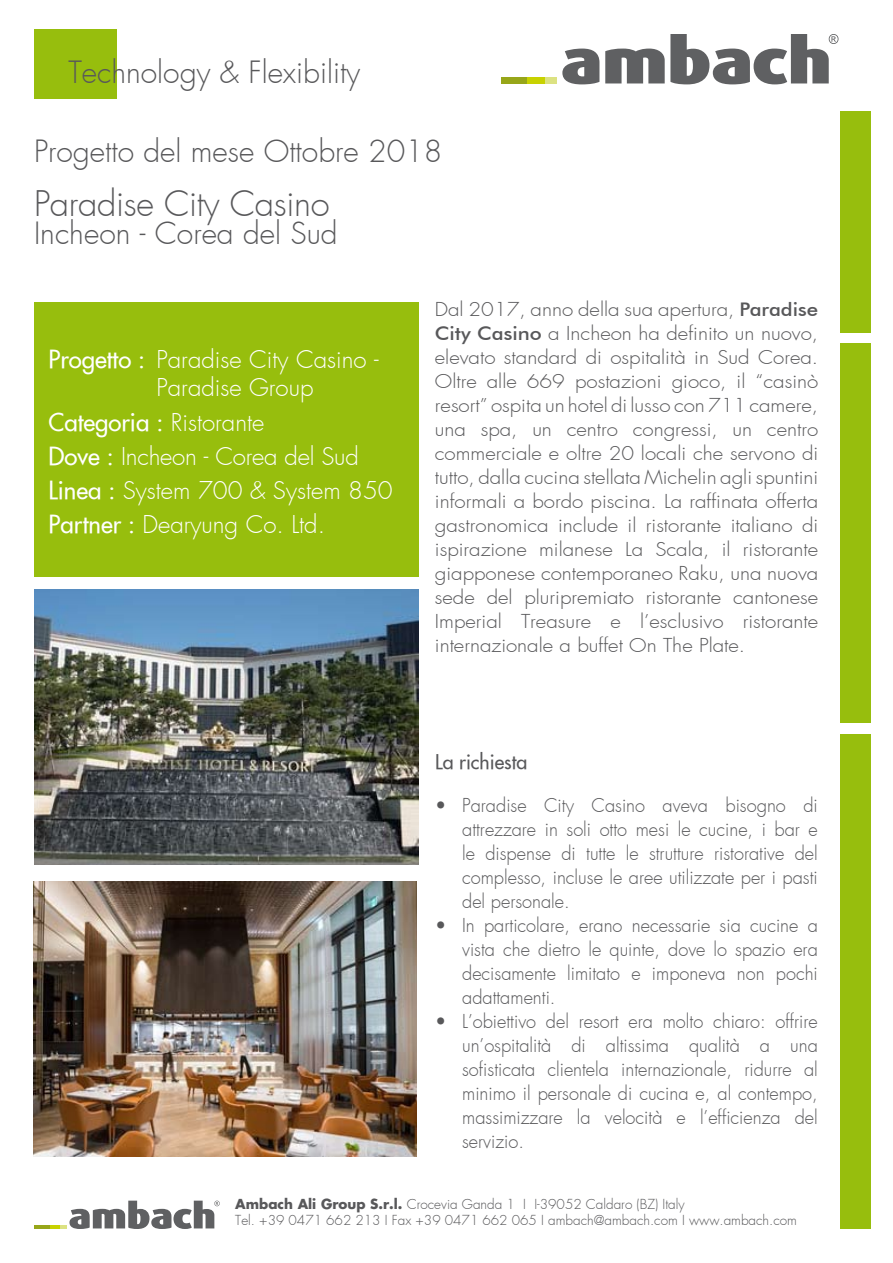
<style>
.page{position:relative;width:893px;height:1263px;background:#fff}
.page>*{position:absolute;margin:0;border:0;box-sizing:border-box;transform-origin:0 0}
.t1{font:300 34.5px "Futura";letter-spacing:-.01em;color:#58585a}
.t2{font:300 30px "Futura";color:#58585a}
.t3{font:300 24px/34.2px "Futura";color:#fff}
.t4{font:24px "Futura Extended";color:#fff}
.t5{font:19.5px "Futura Extended";color:#58585a}
.t6{font:300 18.75px/24px "Futura";color:#58585a;text-align:justify;scale:1.09 1}
.t7{font:300 18.75px/24px "Futura";color:#58585a;text-align:justify}
.t8{font:300 13.5px/16.2px "Futura";color:#58585a}
.s1{font-family:"Futura Extended";font-weight:400}
.s2{font-family:"Futura";font-weight:300}
.s3{font-family:"Futura BT";font-weight:500}
.s4{font-family:"Futura Koyu";font-weight:400}
</style>
<div class="page">
<div style="left:34px;top:302px;width:384px;height:275px;background:#97be0d"></div>
<div style="left:840px;top:734px;width:31px;height:495px;background:#97be0d"></div>
<div style="left:840px;top:343px;width:31px;height:380px;background:#97be0d"></div>
<div style="left:840px;top:111px;width:31px;height:222px;background:#97be0d"></div>
<hr style="left:34px;top:1225px;width:16px;height:3px;background:#97a619">
<svg style="left:50px;top:1200px;width:170px;height:29px"></svg>
<svg style="left:562px;top:49px;width:37px;height:35px"></svg>
<div style="left:501px;top:77px;width:26px;height:6px;background:#97a619"></div>
<div style="left:527px;top:77px;width:18px;height:6px;background:#c8d200"></div>
<div style="left:545px;top:77px;width:12px;height:6px;background:#dce282"></div>
<svg style="left:605px;top:34px;width:233px;height:50px"></svg>
<div style="left:34px;top:30px;width:82px;height:69px;background:#97be0d"></div>
<img style="left:34px;top:881px;width:382px;height:275px">
<img style="left:34px;top:590px;width:384px;height:275px">
<h2 class="t2" style="left:68px;top:52px;width:293px">Technology &amp; Flexibility</h2>
<h2 class="t2" style="left:34px;top:132px;width:410px">Progetto del mese Ottobre 2018</h2>
<h1 class="t1" style="left:34px;top:181px;width:297px">Paradise City Casino</h1>
<h2 class="t2" style="left:34px;top:214px;width:305px">Incheon - Corea del Sud</h2>
<p class="t3" style="left:157px;top:345px;width:224px;line-height:28.8px;text-indent:-108px"><span class="s1">Progetto :</span> Paradise City Casino -<br>Paradise Group</p>
<p class="t4" style="left:49px;top:406px;width:217px">Categoria : <span class="s2">Ristorante</span></p>
<p class="t3" style="left:49px;top:439px;width:346px"><span class="s1">Dove :</span> Incheon - Corea del Sud<br><span class="s1">Linea :</span> System 700 &amp; System 850<br><span class="s1">Partner :</span> Dearyung Co. Ltd.</p>
<p class="t6" style="left:435px;top:298px;width:353px">Dal 2017, anno della sua apertura, <span class="s3">Paradise City Casino</span> a Incheon ha definito un nuovo, elevato standard di ospitalità in Sud Corea.<br>Oltre alle 669 postazioni gioco, il “casinò resort” ospita un hotel di lusso con 711 camere, una spa, un centro congressi, un centro commerciale e oltre 20 locali che servono di tutto, dalla cucina stellata Michelin agli spuntini informali a bordo piscina. La raffinata offerta gastronomica include il ristorante italiano di ispirazione milanese La Scala, il ristorante giapponese contemporaneo Raku, una nuova sede del pluripremiato ristorante cantonese Imperial Treasure e l’esclusivo ristorante internazionale a buffet On The Plate.</p>
<p class="t5" style="left:435px;top:749px;width:94px">La richiesta</p>
<p class="t7" style="left:462px;top:794px;width:357px;text-indent:-27px">• Paradise City Casino aveva bisogno di attrezzare in soli otto mesi le cucine, i bar e le dispense di tutte le strutture ristorative del complesso, incluse le aree utilizzate per i pasti del personale.</p>
<p class="t7" style="left:462px;top:914px;width:357px;text-indent:-27px">• In particolare, erano necessarie sia cucine a vista che dietro le quinte, dove lo spazio era decisamente limitato e imponeva non pochi adattamenti.</p>
<p class="t7" style="left:462px;top:1010px;width:357px;text-indent:-27px">• L’obiettivo del resort era molto chiaro: offrire un’ospitalità di altissima qualità a una sofisticata clientela internazionale, ridurre al minimo il personale di cucina e, al contempo, massimizzare la velocità e l’efficienza del servizio.</p>
<p class="t8" style="left:235px;top:1196px;width:563px"><span class="s4">Ambach Ali Group S.r.l.</span> Crocevia Ganda 1 I I-39052 Caldaro (BZ) Italy<br>Tel. +39 0471 662 213 I Fax +39 0471 662 065 I ambach@ambach.com I www.ambach.com</p>
</div>
